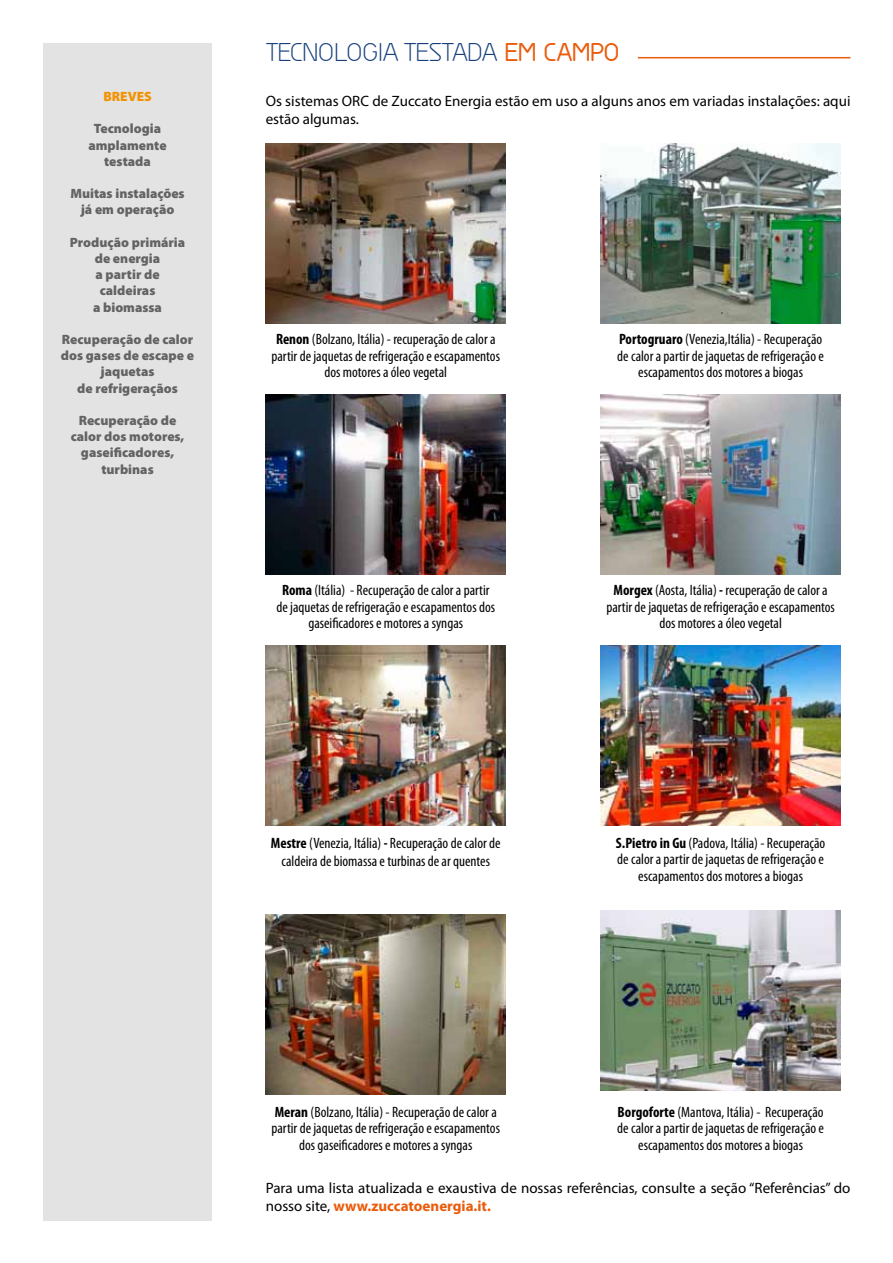
<style>
.page{position:relative;width:893px;height:1263px;background:#fff}
.page>*{position:absolute;margin:0;border:0;box-sizing:border-box;transform-origin:0 0}
.t1{font:24px "Greyscale Basic";letter-spacing:-.025em;color:#18407e}
.t2{font:condensed 15px/16.5px "Myriad Pro";color:#000;text-align:center}
.t3{font:15px/18px "Myriad Pro";color:#000}
.t4{font:900 13.5px/16.2px "Myriad Pro";color:#646363;text-align:center}
.t5{font:900 13.5px "Myriad Pro";color:#f39200}
.s1{font-weight:700;color:#ea5b0b}
.s2{font-weight:700}
</style>
<div class="page">
<div style="left:43px;top:43px;width:169px;height:1177px;background:#e3e3e3"></div>
<hr style="left:638px;top:57px;width:212px;height:1px;background:#ea5b0b">
<img style="left:266px;top:144px;width:240px;height:180px">
<img style="left:601px;top:144px;width:240px;height:180px">
<img style="left:266px;top:394px;width:240px;height:180px">
<img style="left:601px;top:394px;width:240px;height:180px">
<img style="left:266px;top:645px;width:240px;height:180px">
<img style="left:601px;top:645px;width:240px;height:180px">
<img style="left:266px;top:914px;width:240px;height:180px">
<img style="left:601px;top:910px;width:240px;height:180px">
<p class="t5" style="left:103px;top:87px;width:50px">BREVES</p>
<p class="t4" style="left:88px;top:120px;width:80px">Tecnologia amplamente testada</p>
<p class="t4" style="left:70px;top:185px;width:116px">Muitas instalações já em operação</p>
<p class="t4" style="left:70px;top:234px;width:117px">Produção primária de energia<br>a partir de caldeiras<br>a biomassa</p>
<p class="t4" style="left:61px;top:331px;width:135px">Recuperação de calor dos gases de escape e jaquetas<br>de refrigeraçãos</p>
<p class="t4" style="left:71px;top:412px;width:115px">Recuperação de calor dos motores, gaseificadores, turbinas</p>
<h1 class="t1" style="left:266px;top:38px;width:339px">TECNOLOGIA TESTADA <span class="s1">EM CAMPO</span></h1>
<p class="t3" style="left:266px;top:92px;width:586px">Os sistemas ORC de Zuccato Energia estão em uso a alguns anos em variadas instalações: aqui estão algumas.</p>
<p class="t2" style="left:272px;top:331px;width:230px"><span class="s2">Renon</span> (Bolzano, Itália) - recuperação de calor a partir de jaquetas de refrigeração e escapamentos dos motores a óleo vegetal</p>
<p class="t2" style="left:617px;top:331px;width:208px"><span class="s2">Portogruaro</span> (Venezia,Itália) - Recuperação de calor a partir de jaquetas de refrigeração e escapamentos dos motores a biogas</p>
<p class="t2" style="left:276px;top:582px;width:220px"><span class="s2">Roma</span> (Itália) - Recuperação de calor a partir de jaquetas de refrigeração e escapamentos dos gaseificadores e motores a syngas</p>
<p class="t2" style="left:606px;top:582px;width:230px"><span class="s2">Morgex</span> (Aosta, Itália) <span class="s2">-</span> recuperação de calor a partir de jaquetas de refrigeração e escapamentos dos motores a óleo vegetal</p>
<p class="t2" style="left:271px;top:834px;width:231px;line-height:18px"><span class="s2">Mestre</span> (Venezia, Itália) <span class="s2">-</span> Recuperação de calor de caldeira de biomassa e turbinas de ar quentes</p>
<p class="t2" style="left:616px;top:834px;width:211px"><span class="s2">S.Pietro in Gu</span> (Padova, Itália) - Recuperação de calor a partir de jaquetas de refrigeração e escapamentos dos motores a biogas</p>
<p class="t2" style="left:272px;top:1103px;width:230px"><span class="s2">Meran</span> (Bolzano, Itália) - Recuperação de calor a partir de jaquetas de refrigeração e escapamentos dos gaseificadores e motores a syngas</p>
<p class="t2" style="left:617px;top:1103px;width:208px"><span class="s2">Borgoforte</span> (Mantova, Itália) - Recuperação de calor a partir de jaquetas de refrigeração e escapamentos dos motores a biogas</p>
<p class="t3" style="left:266px;top:1179px;width:586px">Para uma lista atualizada e exaustiva de nossas referências, consulte a seção “Referências” do nosso site, <span class="s1">www.zuccatoenergia.it.</span></p>
</div>
